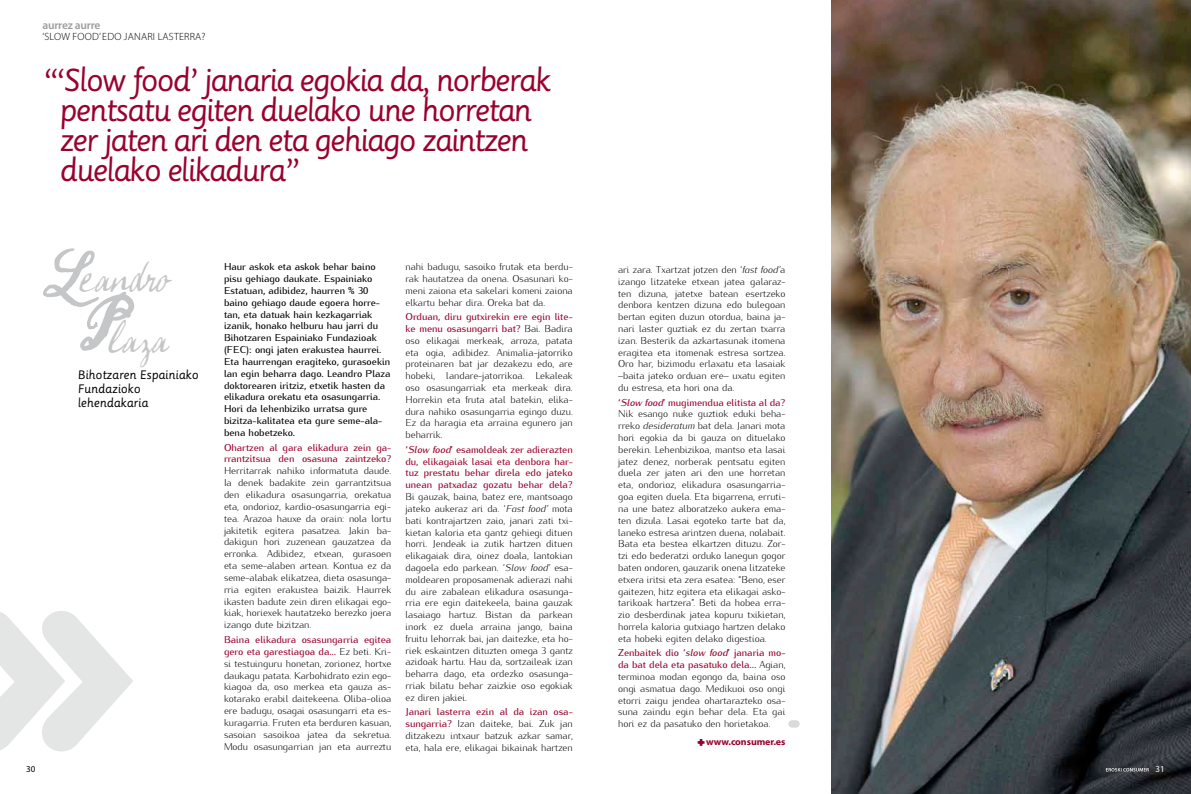
<style>
.page{position:relative;width:1191px;height:794px;background:#fff}
.page>*{position:absolute;margin:0;border:0;box-sizing:border-box;transform-origin:0 0}
.t1{font:41px "Warhol";letter-spacing:.01em;color:#c5c6c7}
.t2{font:31px/30px "Sassoon Primary";letter-spacing:-.06em;color:#99022e}
.t3{font:12px/14px "Sassoon Primary";letter-spacing:-.01em;color:#000}
.t4{font:600 11.5px "Myriad Pro";letter-spacing:-.02em;color:#9c9d9f}
.t5{font:300 10.5px "Myriad Pro";letter-spacing:.02em;color:#000}
.t6{font:300 10px/11.8px "Kurier";letter-spacing:-.005em;color:#000;text-align:justify}
.t7{font:500 10px/11.8px "Kurier";letter-spacing:-.005em;color:#000}
.t8{font:500 10px/11.8px "Kurier";letter-spacing:-.005em;color:#99022e}
.t9{font:700 9.6px "Myriad Pro";letter-spacing:-.01em;color:#99022e;scale:1.04 1}
.t10{font:9px "Myriad Pro";color:#000}
.t11{font:9px "Myriad Pro";color:#fff}
.s1{font-family:"Warhol Expert";font-size:45px}
.s2{font-weight:500;color:#99022e}
.s3{font-style:italic}
.s4{font-weight:500;font-style:italic;color:#99022e}
</style>
<div class="page">
<svg style="left:0;top:611px;width:133px;height:140px"></svg>
<img style="left:831px;top:0;width:360px;height:794px">
<svg style="left:1106px;top:768px;width:42px;height:3px"></svg>
<div style="left:788px;top:720px;width:11px;height:7px;background:#d9dadb;border-radius:4px"></div>
<svg style="left:697px;top:739px;width:8px;height:7px"></svg>
<svg style="left:44px;top:248px;width:90px;height:103px"></svg>
<p class="t4" style="left:43px;top:19px;width:59px">aurrez aurre</p>
<p class="t5" style="left:43px;top:30px;width:164px">‘SLOW FOOD’ EDO JANARI LASTERRA?</p>
<h2 class="t2" style="left:60px;top:66px;width:493px;text-indent:-17px">“‘Slow food’ janaria egokia da, norberak pentsatu egiten duelako une horretan zer jaten ari den eta gehiago zaintzen duelako elikadura”</h2>
<h1 class="t1" style="left:44px;top:254px;width:127px"><span class="s1">L</span>eandro</h1>
<h1 class="t1" style="left:78px;top:314px;width:92px"><span class="s1">P</span>laza</h1>
<p class="t3" style="left:78px;top:368px;width:122px">Bihotzaren Espainiako<br>Fundazioko lehendakaria</p>
<p class="t7" style="left:224px;top:260px;width:168px">Haur askok eta askok behar baino pisu gehiago daukate. Espainiako Estatuan, adibidez, haurren % 30 baino gehiago daude egoera horre&shy;tan, eta datuak hain kezkagarriak izanik, honako helburu hau jarri du Bihotzaren Espainiako Fundazioak (FEC): ongi jaten erakustea haurrei.<br>Eta haurrengan eragiteko, gurasoekin lan egin beharra dago. Leandro Plaza doktorearen iritziz, etxetik hasten da elikadura orekatu eta osasungarria.<br>Hori da lehenbiziko urratsa gure bizitza-kalitatea eta gure seme-ala&shy;bena hobetzeko.</p>
<p class="t8" style="left:224px;top:440px;width:169px">Ohartzen al gara elikadura zein ga&shy;rrantzitsua den osasuna zaintzeko?</p>
<p class="t6" style="left:224px;top:464px;width:169px">Herritarrak nahiko informatuta daude.<br>Ia denek badakite zein garrantzitsua den elikadura osasungarria, orekatua eta, ondorioz, kardio-osasungarria egi&shy;tea. Arazoa hauxe da orain: nola lortu jakitetik egitera pasatzea. Jakin ba&shy;dakigun hori zuzenean gauzatzea da erronka. Adibidez, etxean, gurasoen eta seme-alaben artean. Kontua ez da seme-alabak elikatzea, dieta osasunga&shy;rria egiten erakustea baizik. Haurrek ikasten badute zein diren elikagai ego&shy;kiak, horiexek hautatzeko berezko joera izango dute bizitzan.</p>
<p class="t6" style="left:224px;top:633px;width:169px"><span class="s2">Baina elikadura osasungarria egitea gero eta garestiagoa da...</span> Ez beti. Kri&shy;si testuinguru honetan, zorionez, hortxe daukagu patata. Karbohidrato ezin ego&shy;kiagoa da, oso merkea eta gauza as&shy;kotarako erabil daitekeena. Oliba-olioa ere badugu, osagai osasungarri eta es&shy;kuragarria. Fruten eta berduren kasuan, sasoian sasoikoa jatea da sekretua.<br>Modu osasungarrian jan eta aurreztu</p>
<p class="t6" style="left:405px;top:260px;width:169px">nahi badugu, sasoiko frutak eta berdu&shy;rak hautatzea da onena. Osasunari ko&shy;meni zaiona eta sakelari komeni zaiona elkartu behar dira. Oreka bat da.</p>
<p class="t6" style="left:405px;top:310px;width:169px"><span class="s2">Orduan, diru gutxirekin ere egin lite&shy;ke menu osasungarri bat?</span> Bai. Badira oso elikagai merkeak, arroza, patata eta ogia, adibidez. Animalia-jatorriko proteinaren bat jar dezakezu edo, are hobeki, landare-jatorrikoa. Lekaleak oso osasungarriak eta merkeak dira.<br>Horrekin eta fruta atal batekin, elika&shy;dura nahiko osasungarria egingo duzu.<br>Ez da haragia eta arraina egunero jan beharrik.</p>
<p class="t8" style="left:405px;top:443px;width:169px;text-align:justify">‘<span class="s3">Slow food</span>’ esamoldeak zer adierazten du, elikagaiak lasai eta denbora har&shy;tuz prestatu behar direla edo jateko unean patxadaz gozatu behar dela?</p>
<p class="t6" style="left:405px;top:490px;width:169px">Bi gauzak, baina, batez ere, mantsoago jateko aukeraz ari da. ‘<span class="s3">Fast food’</span> mota bati kontrajartzen zaio, janari zati txi&shy;kietan kaloria eta gantz gehiegi dituen horri. Jendeak ia zutik hartzen dituen elikagaiak dira, oinez doala, lantokian dagoela edo parkean. ‘<span class="s3">Slow food’</span> esa&shy;moldearen proposamenak adierazi nahi du aire zabalean elikadura osasunga&shy;rria ere egin daitekeela, baina gauzak lasaiago hartuz. Bistan da parkean inork ez duela arraina jango, baina fruitu lehorrak bai, jan daitezke, eta ho&shy;riek eskaintzen dituzten omega 3 gantz azidoak hartu. Hau da, sortzaileak izan beharra dago, eta ordezko osasunga&shy;rriak bilatu behar zaizkie oso egokiak ez diren jakiei.</p>
<p class="t6" style="left:405px;top:705px;width:169px"><span class="s2">Janari lasterra ezin al da izan osa&shy;sungarria?</span> Izan daiteke, bai. Zuk jan ditzakezu intxaur batzuk azkar samar, eta, hala ere, elikagai bikainak hartzen</p>
<p class="t6" style="left:618px;top:263px;width:169px">ari zara. Txartzat jotzen den ‘<span class="s3">fast food’</span>a izango litzateke etxean jatea galaraz&shy;ten dizuna, jatetxe batean esertzeko denbora kentzen dizuna edo bulegoan bertan egiten duzun otordua, baina ja&shy;nari laster guztiak ez du zertan txarra izan. Besterik da azkartasunak itomena eragitea eta itomenak estresa sortzea.<br>Oro har, bizimodu erlaxatu eta lasaiak –baita jateko orduan ere– uxatu egiten du estresa, eta hori ona da.</p>
<p class="t6" style="left:618px;top:395px;width:169px"><span class="s2">‘</span><span class="s4">Slow food</span><span class="s2">’ mugimendua elitista al da?<br></span>Nik esango nuke guztiok eduki beha&shy;rreko <span class="s3">desideratum</span> bat dela. Janari mota hori egokia da bi gauza on dituelako berekin. Lehenbizikoa, mantso eta lasai jatez denez, norberak pentsatu egiten duela zer jaten ari den une horretan eta, ondorioz, elikadura osasungarria&shy;goa egiten duela. Eta bigarrena, erruti&shy;na une batez alboratzeko aukera ema&shy;ten dizula. Lasai egoteko tarte bat da, laneko estresa arintzen duena, nolabait.<br>Bata eta bestea elkartzen dituzu. Zor&shy;tzi edo bederatzi orduko lanegun gogor baten ondoren, gauzarik onena litzateke etxera iritsi eta zera esatea: “Beno, eser gaitezen, hitz egitera eta elikagai asko&shy;tarikoak hartzera”. Beti da hobea erra&shy;zio desberdinak jatea kopuru txikietan, horrela kaloria gutxiago hartzen delako eta hobeki egiten delako digestioa.</p>
<p class="t6" style="left:618px;top:646px;width:169px"><span class="s2">Zenbaitek dio ‘</span><span class="s4">slow food</span><span class="s2">’ janaria mo&shy;da bat dela eta pasatuko dela...</span> Agian, terminoa modan egongo da, baina oso ongi asmatua dago. Medikuoi oso ongi etorri zaigu jendea ohartarazteko osa&shy;suna zaindu egin behar dela. Eta gai hori ez da pasatuko den horietakoa.</p>
<p class="t9" style="left:706px;top:736px;width:78px">www.consumer.es</p>
<p class="t10" style="left:26px;top:763px;width:11px">30</p>
<p class="t11" style="left:1155px;top:763px;width:11px">31</p>
</div>
